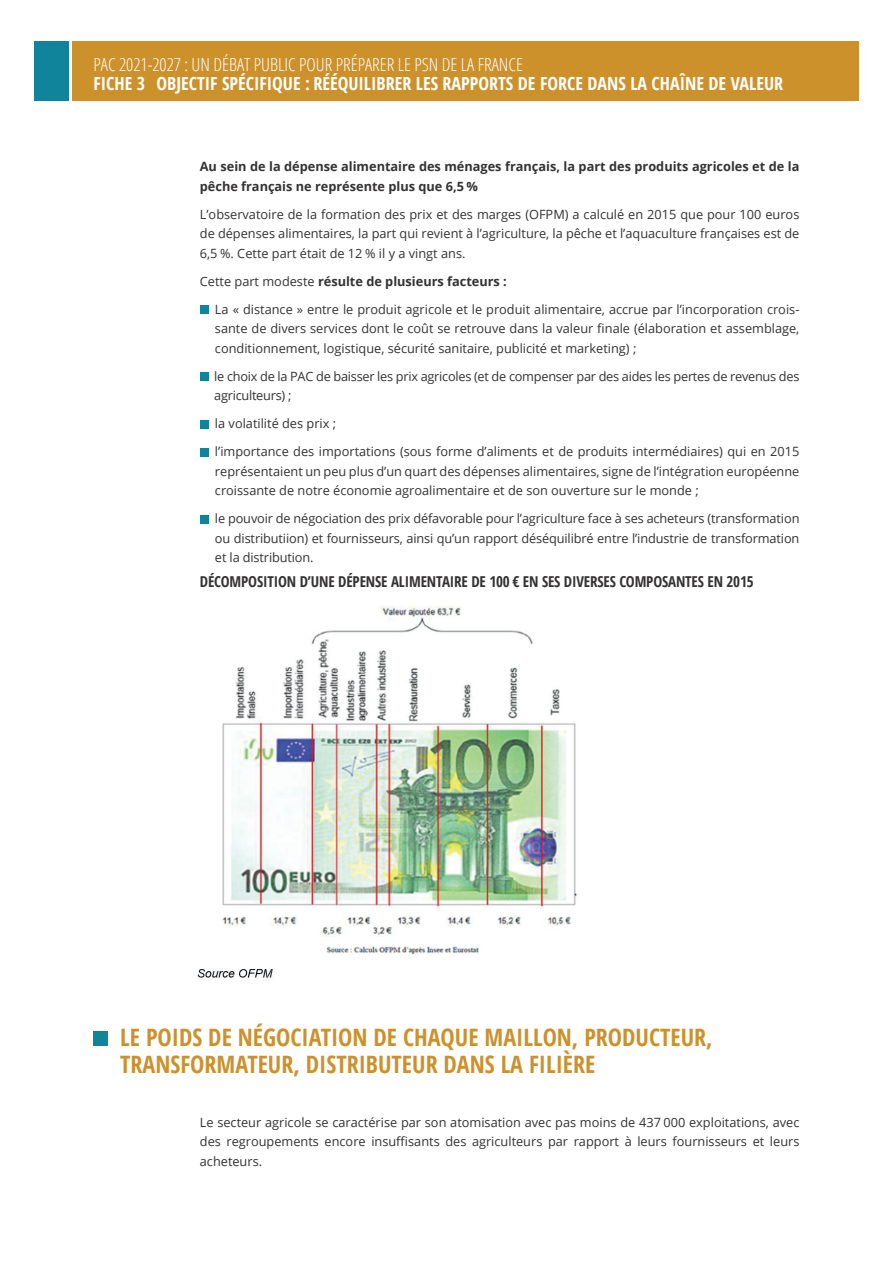
<style>
.page{position:relative;width:893px;height:1263px;background:#fff}
.page>*{position:absolute;margin:0;border:0;box-sizing:border-box;transform-origin:0 0}
._02_Inter{font:700 condensed 24px/27px "Open Sans";color:#cd912c}
._02_Inter-2{font:700 condensed 18px/19.5px "Open Sans";color:#fff}
._08_Titre_graph_tale{font:700 condensed 15px "Open Sans";letter-spacing:-.01em;color:#343233}
._04_Texte{font:12.75px/19.5px "Open Sans";color:#343233;text-align:justify}
._04_Texte-2{font:700 12.75px/19.5px "Open Sans";color:#343233}
._04_Texte-3{font:12.75px/19.5px "Open Sans";letter-spacing:-.02em;color:#343233}
.s1{font-weight:300}
.s2{font-weight:400}
</style>
<div class="page">
<div style="left:73px;top:42px;width:786px;height:59px;background:#cd912c"></div>
<div style="left:34px;top:42px;width:34px;height:59px;background:#10849b"></div>
<div style="left:200px;top:305px;width:8px;height:9px;background:#10849b"></div>
<div style="left:200px;top:372px;width:8px;height:9px;background:#10849b"></div>
<div style="left:200px;top:420px;width:8px;height:8px;background:#10849b"></div>
<div style="left:200px;top:448px;width:8px;height:8px;background:#10849b"></div>
<div style="left:200px;top:515px;width:8px;height:8px;background:#10849b"></div>
<div style="left:94px;top:1031px;width:14px;height:15px;background:#10849b"></div>
<img style="left:197px;top:606px;width:382px;height:372px">
<p class="_02_Inter-2" style="left:94px;top:54px;width:691px"><span class="s1">PAC 2021-2027 : UN DÉBAT PUBLIC POUR PRÉPARER LE PSN DE LA FRANCE<br></span>FICHE 3 OBJECTIF SPÉCIFIQUE : RÉÉQUILIBRER LES RAPPORTS DE FORCE DANS LA CHAÎNE DE VALEUR</p>
<p class="_04_Texte-2" style="left:200px;top:157px;width:601px">Au sein de la dépense alimentaire des ménages français, la part des produits agricoles et de la pêche français ne représente plus que 6,5 %</p>
<p class="_04_Texte" style="left:200px;top:204px;width:601px">L’observatoire de la formation des prix et des marges (OFPM) a calculé en 2015 que pour 100 euros de dépenses alimentaires, la part qui revient à l’agriculture, la pêche et l’aquaculture françaises est de 6,5 %. Cette part était de 12 % il y a vingt ans.</p>
<p class="_04_Texte-2" style="left:200px;top:271px;width:309px"><span class="s2">Cette part modeste</span> résulte de plusieurs facteurs :</p>
<p class="_04_Texte" style="left:215px;top:299px;width:586px">La « distance » entre le produit agricole et le produit alimentaire, accrue par l’incorporation crois&shy;sante de divers services dont le coût se retrouve dans la valeur finale (élaboration et assemblage, conditionnement, logistique, sécurité sanitaire, publicité et marketing) ;</p>
<p class="_04_Texte-3" style="left:214px;top:366px;width:587px">le choix de la PAC de baisser les prix agricoles (et de compenser par des aides les pertes de revenus des agriculteurs) ;</p>
<p class="_04_Texte" style="left:215px;top:414px;width:123px">la volatilité des prix ;</p>
<p class="_04_Texte" style="left:215px;top:442px;width:586px">l’importance des importations (sous forme d’aliments et de produits intermédiaires) qui en 2015 représentaient un peu plus d’un quart des dépenses alimentaires, signe de l’intégration européenne croissante de notre économie agroalimentaire et de son ouverture sur le monde ;</p>
<p class="_04_Texte" style="left:215px;top:509px;width:586px">le pouvoir de négociation des prix défavorable pour l’agriculture face à ses acheteurs (transformation ou distributiion) et fournisseurs, ainsi qu’un rapport déséquilibré entre l’industrie de transformation et la distribution.</p>
<p class="_08_Titre_graph_tale" style="left:200px;top:571px;width:555px">DÉCOMPOSITION D’UNE DÉPENSE ALIMENTAIRE DE 100 € EN SES DIVERSES COMPOSANTES EN 2015</p>
<p class="_02_Inter" style="left:120px;top:1023px;width:594px">LE POIDS DE NÉGOCIATION DE CHAQUE MAILLON, PRODUCTEUR,<br>TRANSFORMATEUR, DISTRIBUTEUR DANS LA FILIÈRE</p>
<p class="_04_Texte" style="left:200px;top:1112px;width:601px">Le secteur agricole se caractérise par son atomisation avec pas moins de 437 000 exploitations, avec des regroupements encore insuffisants des agriculteurs par rapport à leurs fournisseurs et leurs acheteurs.</p>
</div>
